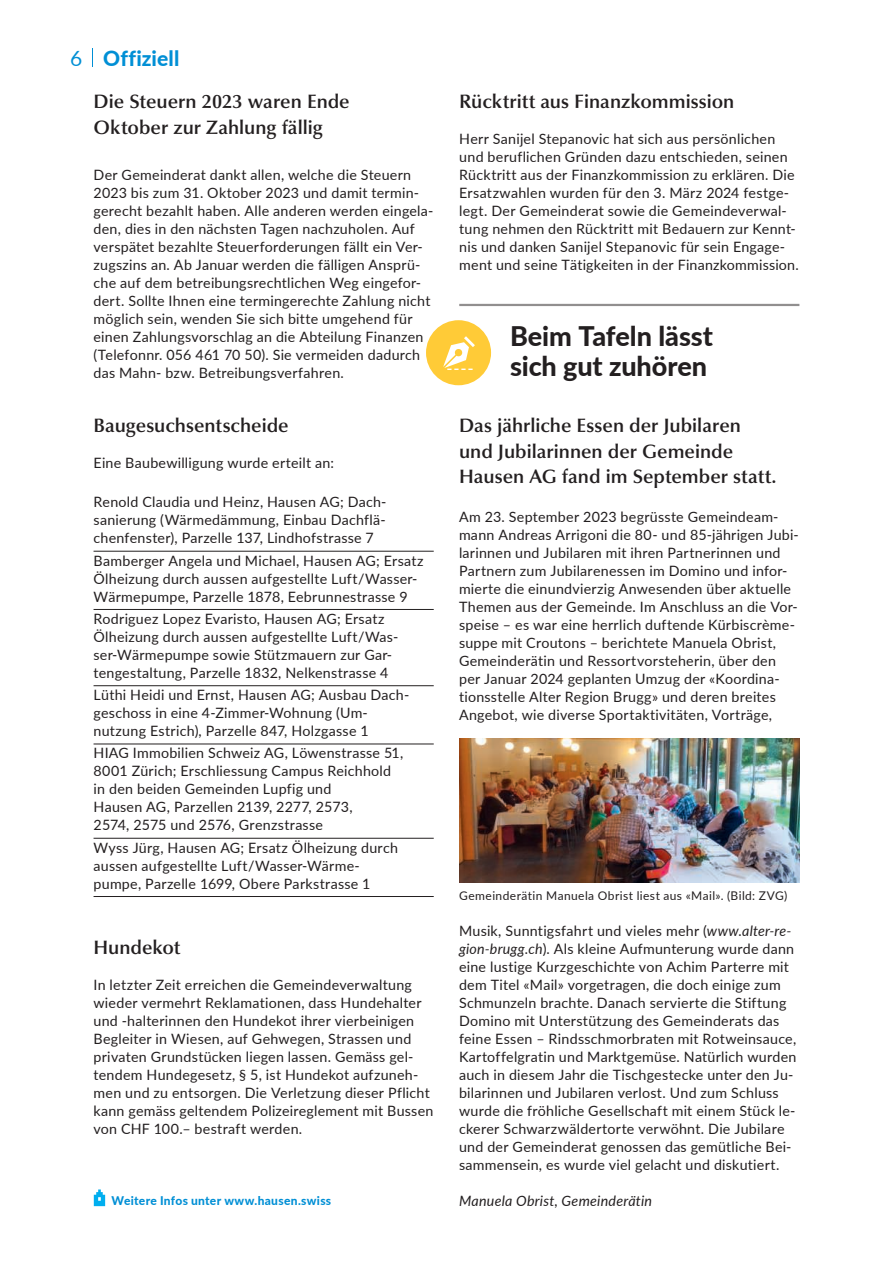
<style>
.page{position:relative;width:893px;height:1263px;background:#fff}
.page>*{position:absolute;margin:0;border:0;box-sizing:border-box;transform-origin:0 0}
.t1{font:800 27px/30px "Lato";letter-spacing:-.005em;color:#231f20}
.t2{font:800 21px "Lato";letter-spacing:.01em;color:#008fd5}
.t3{font:600 19.5px/25.5px "Optima LT Pro";color:#231f20}
.t4{font:14.25px/18px "Lato";letter-spacing:.02em;color:#231f20}
.t5{font:italic 14.25px "Lato";letter-spacing:.02em;color:#231f20}
.t6{font:12px "Lato";letter-spacing:.035em;color:#231f20}
.t7{font:800 12px "Lato";letter-spacing:.025em;color:#008fd5}
.s1{font-weight:400}
.s2{font-style:italic}
</style>
<div class="page">
<svg style="left:92px;top:49px;width:1px;height:18px"></svg>
<hr style="left:94px;top:551px;width:340px;height:1px;background:#231f20">
<hr style="left:94px;top:609px;width:340px;height:1px;background:#231f20">
<hr style="left:94px;top:685px;width:340px;height:1px;background:#231f20">
<hr style="left:94px;top:744px;width:340px;height:1px;background:#231f20">
<hr style="left:94px;top:838px;width:340px;height:1px;background:#231f20">
<hr style="left:94px;top:896px;width:340px;height:1px;background:#231f20">
<svg style="left:94px;top:1189px;width:11px;height:17px"></svg>
<hr style="left:459px;top:304px;width:340px;height:2px;background:#231f20">
<div style="left:426px;top:320px;width:65px;height:65px;background:#ffcb37;border-radius:50%"></div>
<svg style="left:443px;top:336px;width:32px;height:34px"></svg>
<img style="left:459px;top:738px;width:340px;height:144px">
<h2 class="t2" style="left:70px;top:43px;width:111px"><span class="s1">6</span> Offiziell</h2>
<h3 class="t3" style="left:94px;top:88px;width:258px">Die Steuern 2023 waren Ende<br>Oktober zur Zahlung fällig</h3>
<p class="t4" style="left:94px;top:165px;width:341px">Der Gemeinderat dankt allen, welche die Steuern 2023 bis zum 31. Oktober 2023 und damit termin&shy;gerecht bezahlt haben. Alle anderen werden eingela&shy;den, dies in den nächsten Tagen nachzuholen. Auf verspätet bezahlte Steuerforderungen fällt ein Ver&shy;zugszins an. Ab Januar werden die fälligen Ansprü&shy;che auf dem betreibungsrechtlichen Weg eingefor&shy;dert. Sollte Ihnen eine termingerechte Zahlung nicht möglich sein, wenden Sie sich bitte umgehend für einen Zahlungsvorschlag an die Abteilung Finanzen (Telefonnr. 056 461 70 50). Sie vermeiden dadurch das Mahn- bzw. Betreibungsverfahren.</p>
<h3 class="t3" style="left:94px;top:412px;width:197px">Baugesuchsentscheide</h3>
<p class="t4" style="left:94px;top:453px;width:242px">Eine Baubewilligung wurde erteilt an:</p>
<p class="t4" style="left:94px;top:492px;width:294px;text-align:justify">Renold Claudia und Heinz, Hausen AG; Dach&shy;sanierung (Wärmedämmung, Einbau Dachflä&shy;chenfenster), Parzelle 137, Lindhofstrasse 7</p>
<p class="t4" style="left:94px;top:551px;width:332px">Bamberger Angela und Michael, Hausen AG; Ersatz<br>Ölheizung durch aussen aufgestellte Luft/Wasser-<br>Wärmepumpe, Parzelle 1878, Eebrunnestrasse 9</p>
<p class="t4" style="left:94px;top:609px;width:306px">Rodriguez Lopez Evaristo, Hausen AG; Ersatz Ölheizung durch aussen aufgestellte Luft/Was&shy;ser-Wärmepumpe sowie Stützmauern zur Gar&shy;tengestaltung, Parzelle 1832, Nelkenstrasse 4</p>
<p class="t4" style="left:94px;top:685px;width:317px">Lüthi Heidi und Ernst, Hausen AG; Ausbau Dach&shy;geschoss in eine 4-Zimmer-Wohnung (Um&shy;nutzung Estrich), Parzelle 847, Holzgasse 1</p>
<p class="t4" style="left:94px;top:743px;width:311px">HIAG Immobilien Schweiz AG, Löwenstrasse 51, 8001 Zürich; Erschliessung Campus Reichhold in den beiden Gemeinden Lupfig und<br>Hausen AG, Parzellen 2139, 2277, 2573,<br>2574, 2575 und 2576, Grenzstrasse</p>
<p class="t4" style="left:94px;top:838px;width:306px">Wyss Jürg, Hausen AG; Ersatz Ölheizung durch aussen aufgestellte Luft/Wasser-Wärme&shy;pumpe, Parzelle 1699, Obere Parkstrasse 1</p>
<h3 class="t3" style="left:94px;top:934px;width:88px">Hundekot</h3>
<p class="t4" style="left:94px;top:975px;width:341px">In letzter Zeit erreichen die Gemeindeverwaltung wieder vermehrt Reklamationen, dass Hundehalter und -halterinnen den Hundekot ihrer vierbeinigen Begleiter in Wiesen, auf Gehwegen, Strassen und privaten Grundstücken liegen lassen. Gemäss gel&shy;tendem Hundegesetz, § 5, ist Hundekot aufzuneh&shy;men und zu entsorgen. Die Verletzung dieser Pflicht kann gemäss geltendem Polizeireglement mit Bussen von CHF 100.– bestraft werden.</p>
<p class="t7" style="left:112px;top:1191px;width:221px">Weitere Infos unter www.hausen.swiss</p>
<h3 class="t3" style="left:459px;top:88px;width:277px">Rücktritt aus Finanzkommission</h3>
<p class="t4" style="left:459px;top:129px;width:341px">Herr Sanijel Stepanovic hat sich aus persönlichen und beruflichen Gründen dazu entschieden, seinen Rücktritt aus der Finanzkommission zu erklären. Die Ersatzwahlen wurden für den 3. März 2024 festge&shy;legt. Der Gemeinderat sowie die Gemeindeverwal&shy;tung nehmen den Rücktritt mit Bedauern zur Kennt&shy;nis und danken Sanijel Stepanovic für sein Engage&shy;ment und seine Tätigkeiten in der Finanzkommission.</p>
<h1 class="t1" style="left:510px;top:320px;width:204px">Beim Tafeln lässt sich gut zuhören</h1>
<h3 class="t3" style="left:459px;top:412px;width:319px">Das jährliche Essen der Jubilaren und Jubilarinnen der Gemeinde<br>Hausen AG fand im September statt.</h3>
<p class="t4" style="left:459px;top:507px;width:341px">Am 23. September 2023 begrüsste Gemeindeam&shy;mann Andreas Arrigoni die 80- und 85-jährigen Jubi&shy;larinnen und Jubilaren mit ihren Partnerinnen und Partnern zum Jubilarenessen im Domino und infor&shy;mierte die einundvierzig Anwesenden über aktuelle Themen aus der Gemeinde. Im Anschluss an die Vor&shy;speise – es war eine herrlich duftende Kürbiscrème&shy;suppe mit Croutons – berichtete Manuela Obrist, Gemeinderätin und Ressortvorsteherin, über den per Januar 2024 geplanten Umzug der «Koordina&shy;tionsstelle Alter Region Brugg» und deren breites Angebot, wie diverse Sportaktivitäten, Vorträge,</p>
<p class="t6" style="left:459px;top:887px;width:330px">Gemeinderätin Manuela Obrist liest aus «Mail». (Bild: ZVG)</p>
<p class="t4" style="left:459px;top:921px;width:339px">Musik, Sunntigsfahrt und vieles mehr (<span class="s2">www.alter-re&shy;gion-brugg.ch</span>). Als kleine Aufmunterung wurde dann eine lustige Kurzgeschichte von Achim Parterre mit dem Titel «Mail» vorgetragen, die doch einige zum Schmunzeln brachte. Danach servierte die Stiftung Domino mit Unterstützung des Gemeinderats das feine Essen – Rindsschmorbraten mit Rotweinsauce, Kartoffelgratin und Marktgemüse. Natürlich wurden auch in diesem Jahr die Tischgestecke unter den Ju&shy;bilarinnen und Jubilaren verlost. Und zum Schluss wurde die fröhliche Gesellschaft mit einem Stück le&shy;ckerer Schwarzwäldertorte verwöhnt. Die Jubilare und der Gemeinderat genossen das gemütliche Bei&shy;sammensein, es wurde viel gelacht und diskutiert.</p>
<p class="t5" style="left:459px;top:1191px;width:195px">Manuela Obrist, Gemeinderätin</p>
</div>
